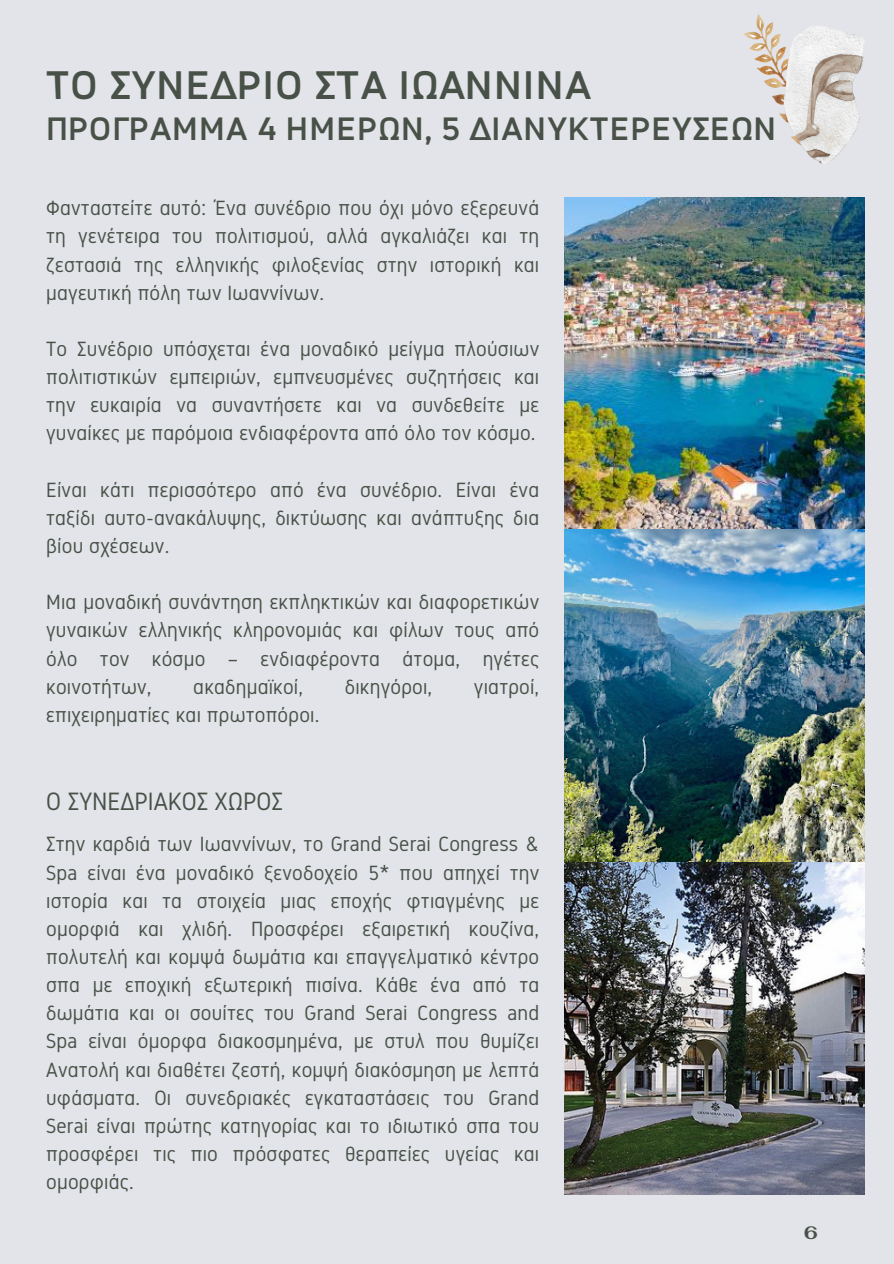
<style>
.page{position:relative;width:894px;height:1264px;background:#fff}
.page>*{position:absolute;margin:0;border:0;box-sizing:border-box;transform-origin:0 0}
.t1{font:700 40.05px "Normung";color:#485147}
.t2{font:700 32.55px "Normung";color:#485147}
.t3{font:25.05px "Normung";color:#485147}
.t4{font:20.55px/28.2px "Normung";letter-spacing:.01em;color:#485147;text-align:justify}
.t5{font:700 18px "Fahkwang";color:#485147}
</style>
<div class="page">
<div style="left:0;top:0;width:893px;height:1263px;background:#e2e4e9"></div>
<img style="left:564px;top:197px;width:299px;height:997px">
<img style="left:743px;top:14px;width:121px;height:150px">
<h1 class="t1" style="left:46px;top:63px;width:547px">ΤΟ ΣΥΝEΔΡΙΟ ΣΤΑ ΙΩAΝΝΙΝΑ</h1>
<h2 class="t2" style="left:46px;top:110px;width:732px">ΠΡΟΓΡΑΜΜΑ 4 ΗΜΕΡΩΝ, 5 ΔΙΑΝΥΚΤΕΡΕΥΣΕΩΝ</h2>
<p class="t4" style="left:46px;top:194px;width:494px">Φανταστείτε αυτό: Ένα συνέδριο που όχι μόνο εξερευνά τη γενέτειρα του πολιτισμού, αλλά αγκαλιάζει και τη ζεστασιά της ελληνικής φιλοξενίας στην ιστορική και μαγευτική πόλη των Ιωαννίνων.</p>
<p class="t4" style="left:46px;top:335px;width:494px">Το Συνέδριο υπόσχεται ένα μοναδικό μείγμα πλούσιων πολιτιστικών εμπειριών, εμπνευσμένες συζητήσεις και την ευκαιρία να συναντήσετε και να συνδεθείτε με γυναίκες με παρόμοια ενδιαφέροντα από όλο τον κόσμο.</p>
<p class="t4" style="left:46px;top:475px;width:494px">Είναι κάτι περισσότερο από ένα συνέδριο. Είναι ένα ταξίδι αυτο-ανακάλυψης, δικτύωσης και ανάπτυξης δια βίου σχέσεων.</p>
<p class="t4" style="left:46px;top:588px;width:494px">Μια μοναδική συνάντηση εκπληκτικών και διαφορετικών γυναικών ελληνικής κληρονομιάς και φίλων τους από όλο τον κόσμο – ενδιαφέροντα άτομα, ηγέτες κοινοτήτων,</p>
<p class="t4" style="left:193px;top:672px;width:111px">ακαδημαϊκοί,</p>
<p class="t4" style="left:345px;top:672px;width:89px">δικηγόροι,</p>
<p class="t4" style="left:474px;top:672px;width:67px">γιατροί,</p>
<p class="t4" style="left:46px;top:700px;width:274px">επιχειρηματίες και πρωτοπόροι.</p>
<p class="t3" style="left:46px;top:787px;width:238px">Ο ΣΥΝΕΔΡΙΑΚΟΣ ΧΩΡΟΣ</p>
<p class="t4" style="left:46px;top:830px;width:494px">Στην καρδιά των Ιωαννίνων, το Grand Serai Congress &amp; Spa είναι ένα μοναδικό ξενοδοχείο 5* που απηχεί την ιστορία και τα στοιχεία μιας εποχής φτιαγμένης με ομορφιά και χλιδή. Προσφέρει εξαιρετική κουζίνα, πολυτελή και κομψά δωμάτια και επαγγελματικό κέντρο σπα με εποχική εξωτερική πισίνα. Κάθε ένα από τα δωμάτια και οι σουίτες του Grand Serai Congress and Spa είναι όμορφα διακοσμημένα, με στυλ που θυμίζει Ανατολή και διαθέτει ζεστή, κομψή διακόσμηση με λεπτά υφάσματα. Οι συνεδριακές εγκαταστάσεις του Grand Serai είναι πρώτης κατηγορίας και το ιδιωτικό σπα του προσφέρει τις πιο πρόσφατες θεραπείες υγείας και ομορφιάς.</p>
<p class="t5" style="left:804px;top:1220px;width:15px">6</p>
</div>
